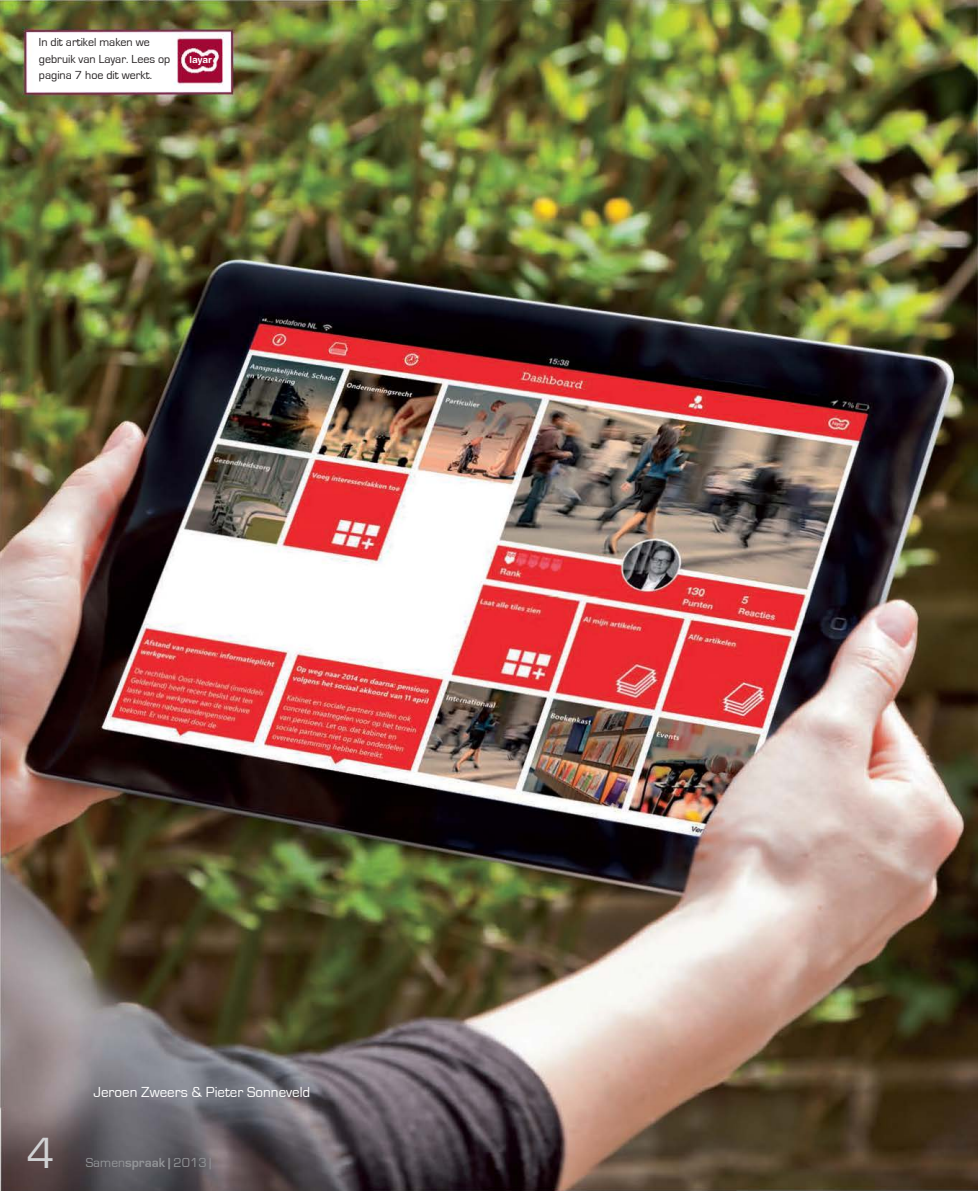
<style>
.page{position:relative;width:978px;height:1191px;background:#fff}
.page>*{position:absolute;margin:0;border:0;box-sizing:border-box;transform-origin:0 0}
.t1{font:45px "Eurostile";color:#d1d2d4}
.t2{font:15px "Eurostile";color:#fff}
.t3{font:13.5px "Eurostile";color:#939598}
.t4{font:12px/16.5px "Eurostile";color:#231f20}
.t5{font:700 9.6px "Helvetica Rounded LT Std";color:#fff}
.s1{font-weight:700}
</style>
<div class="page">
<img style="left:0;top:0;width:978px;height:1191px">
<p class="t4" style="left:39px;top:34px;width:133px">In dit artikel maken we gebruik van Layar. Lees op pagina 7 hoe dit werkt.</p>
<p class="t5" style="left:190px;top:54px;width:24px">layar</p>
<h1 class="t1" style="left:27px;top:1128px;width:29px">4</h1>
<p class="t2" style="left:94px;top:1084px;width:218px">Jeroen Zweers &amp; Pieter Sonneveld</p>
<p class="t3" style="left:86px;top:1155px;width:127px">Samen<span class="s1">spraak |</span> 2013 |</p>
</div>
